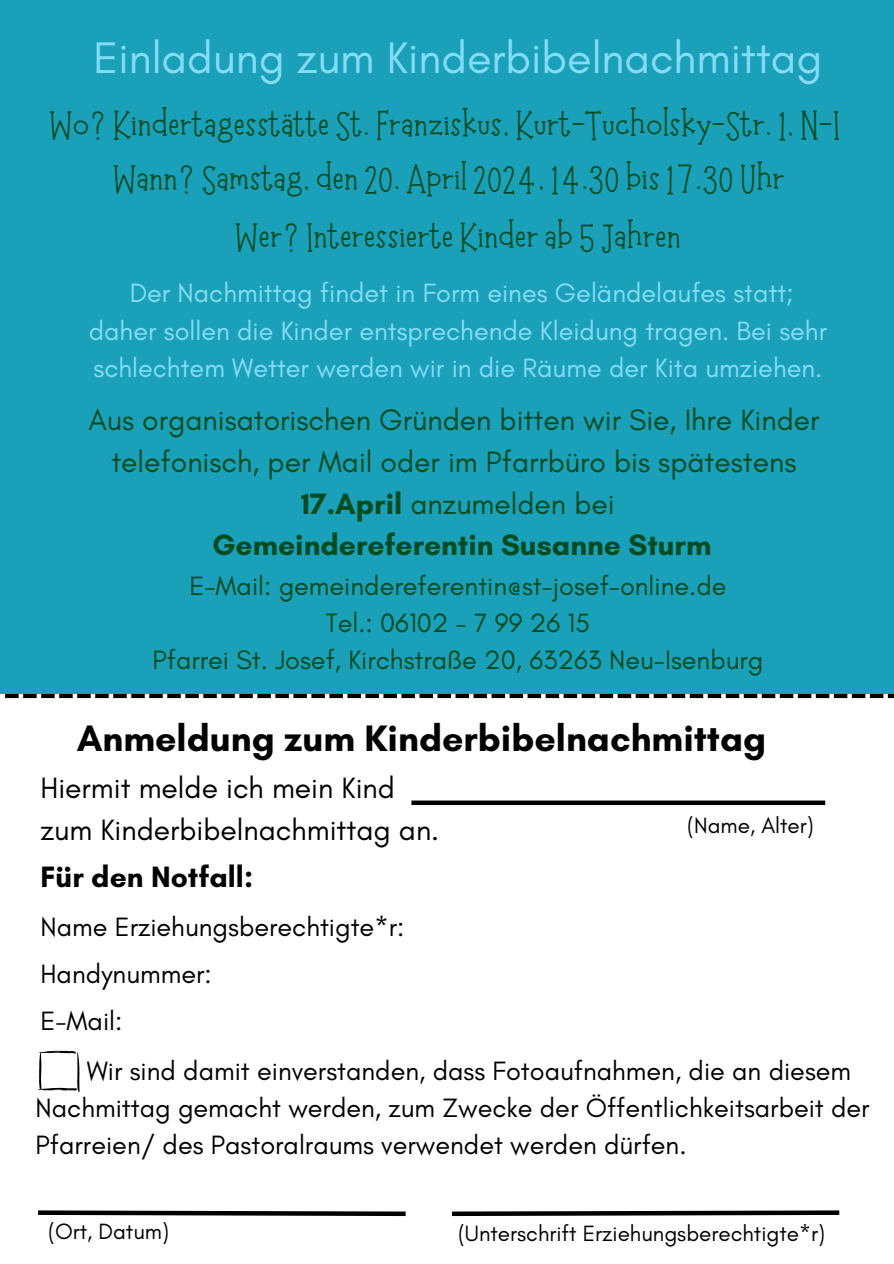
<style>
.page{position:relative;width:894px;height:1264px;background:#fff}
.page>*{position:absolute;margin:0;border:0;box-sizing:border-box;transform-origin:0 0}
.t1{font:45px "Glacial Indifference";color:#86dcf7}
.t2{font:37.5px "Moonlight";color:#004b20}
.t3{font:700 37.5px "Glacial Indifference";color:#000}
.t4{font:30px/41.7px "Glacial Indifference";color:#004b20;text-align:center}
.t5{font:30px/41.7px "Glacial Indifference";color:#000}
.t6{font:700 30px "Glacial Indifference";color:#000}
.t7{font:27px/47.2px "Glacial Indifference";color:#000}
.t8{font:27px/37.2px "Glacial Indifference";color:#86dcf7;text-align:center}
.t9{font:27px/37.2px "Glacial Indifference";color:#004b20;text-align:center}
.t10{font:22.5px "Glacial Indifference";color:#000}
.s1{font-weight:700}
</style>
<div class="page">
<svg style="left:5px;top:693px;width:888px;height:5px"></svg>
<div style="left:411px;top:800px;width:414px;height:5px;background:#000"></div>
<svg style="left:38px;top:1210px;width:368px;height:7px"></svg>
<svg style="left:452px;top:1210px;width:388px;height:7px"></svg>
<svg style="left:38px;top:1050px;width:42px;height:42px"></svg>
<div style="left:0;top:0;width:893px;height:693px;background:#1aa1b9"></div>
<h3 class="t1" style="left:93px;top:31px;width:730px">Einladung zum Kinderbibelnachmittag</h3>
<h4 class="t2" style="left:49px;top:104px;width:792px">Wo? Kindertagesstätte St. Franziskus, Kurt-Tucholsky-Str. 1, N-I</h4>
<h3 class="t2" style="left:113px;top:158px;width:673px">Wann? Samstag, den 20. April 2024, 14.30 bis 17.30 Uhr</h3>
<p class="t2" style="left:235px;top:216px;width:447px">Wer? Interessierte Kinder ab 5 Jahren</p>
<p class="t8" style="left:89px;top:274px;width:739px">Der Nachmittag findet in Form eines Geländelaufes statt; daher sollen die Kinder entsprechende Kleidung tragen. Bei sehr schlechtem Wetter werden wir in die Räume der Kita umziehen.</p>
<h3 class="t4" style="left:88px;top:399px;width:732px">Aus organisatorischen Gründen bitten wir Sie, Ihre Kinder telefonisch, per Mail oder im Pfarrbüro bis spätestens <span class="s1">17.April</span> anzumelden bei<br><span class="s1">Gemeindereferentin Susanne Sturm</span></h3>
<h3 class="t9" style="left:152px;top:566px;width:612px">E-Mail: gemeindereferentin@st-josef-online.de<br>Tel.: 06102 - 7 99 26 15<br>Pfarrei St. Josef, Kirchstraße 20, 63263 Neu-Isenburg</h3>
<h4 class="t3" style="left:77px;top:715px;width:690px">Anmeldung zum Kinderbibelnachmittag</h4>
<h1 class="t5" style="left:40px;top:766px;width:400px">Hiermit melde ich mein Kind zum Kinderbibelnachmittag an.</h1>
<h1 class="t6" style="left:40px;top:858px;width:214px">Für den Notfall:</h1>
<h1 class="t7" style="left:40px;top:902px;width:365px">Name Erziehungsberechtigte*r:<br>Handynummer:<br>E-Mail:</h1>
<p class="t10" style="left:687px;top:812px;width:128px">(Name, Alter)</p>
<h4 class="t7" style="left:36px;top:1051px;width:835px;line-height:37.2px;text-indent:51px">Wir sind damit einverstanden, dass Fotoaufnahmen, die an diesem<br>Nachmittag gemacht werden, zum Zwecke der Öffentlichkeitsarbeit der<br>Pfarreien/ des Pastoralraums verwendet werden dürfen.</h4>
<h4 class="t10" style="left:48px;top:1217px;width:122px">(Ort, Datum)</h4>
<h2 class="t10" style="left:458px;top:1219px;width:368px">(Unterschrift Erziehungsberechtigte*r)</h2>
</div>
